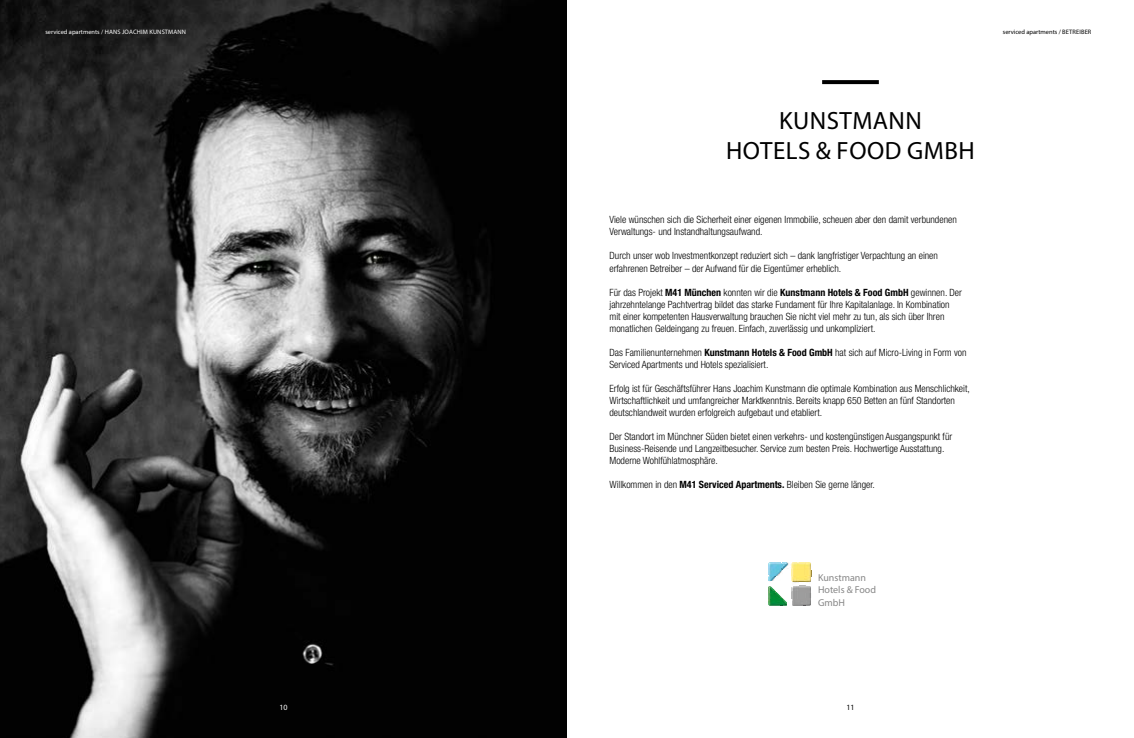
<style>
.page{position:relative;width:1134px;height:738px;background:#fff}
.page>*{position:absolute;margin:0;border:0;box-sizing:border-box;transform-origin:0 0}
.t1{font:25px/30px "Myriad Pro";letter-spacing:.02em;color:#000;text-align:center}
.t2{font:300 condensed 10px/12px "Helvetica Neue LT Std";color:#000}
.t3{font:10px/12.5px "Myriad Pro";color:#878787}
.t4{font:8px "Myriad Pro";color:#fff}
.t5{font:8px "Myriad Pro";color:#000}
.t6{font:6.4px "Myriad Pro";letter-spacing:.01em;color:#fff}
.t7{font:6.4px "Myriad Pro";color:#000}
.s1{font-weight:700}
</style>
<div class="page">
<img style="left:0;top:0;width:567px;height:737px">
<svg style="left:768px;top:562px;width:44px;height:44px"></svg>
<svg style="left:822px;top:80px;width:57px;height:4px"></svg>
<p class="t6" style="left:45px;top:28px;width:142px">serviced apartments / HANS JOACHIM KUNSTMANN</p>
<p class="t7" style="left:1003px;top:28px;width:90px">serviced apartments / BETREIBER</p>
<h1 class="t1" style="left:726px;top:105px;width:250px">KUNSTMANN<br>HOTELS &amp; FOOD GMBH</h1>
<p class="t2" style="left:609px;top:214px;width:349px">Viele wünschen sich die Sicherheit einer eigenen Immobilie, scheuen aber den damit verbundenen<br>Verwaltungs- und Instandhaltungsaufwand.</p>
<p class="t2" style="left:609px;top:250px;width:330px">Durch unser wob Investmentkonzept reduziert sich – dank langfristiger Verpachtung an einen erfahrenen Betreiber – der Aufwand für die Eigentümer erheblich.</p>
<p class="t2" style="left:609px;top:286px;width:354px">Für das Projekt <span class="s1">M41 München</span> konnten wir die <span class="s1">Kunstmann Hotels &amp; Food GmbH</span> gewinnen. Der jahrzehntelange Pachtvertrag bildet das starke Fundament für Ihre Kapitalanlage. In Kombination mit einer kompetenten Hausverwaltung brauchen Sie nicht viel mehr zu tun, als sich über Ihren monatlichen Geldeingang zu freuen. Einfach, zuverlässig und unkompliziert.</p>
<p class="t2" style="left:609px;top:346px;width:359px">Das Familienunternehmen <span class="s1">Kunstmann Hotels &amp; Food GmbH</span> hat sich auf Micro-Living in Form von<br>Serviced Apartments und Hotels spezialisiert.</p>
<p class="t2" style="left:609px;top:382px;width:362px">Erfolg ist für Geschäftsführer Hans Joachim Kunstmann die optimale Kombination aus Menschlichkeit,<br>Wirtschaftlichkeit und umfangreicher Marktkenntnis. Bereits knapp 650 Betten an fünf Standorten deutschlandweit wurden erfolgreich aufgebaut und etabliert.</p>
<p class="t2" style="left:609px;top:430px;width:344px">Der Standort im Münchner Süden bietet einen verkehrs- und kostengünstigen Ausgangspunkt für<br>Business-Reisende und Langzeitbesucher. Service zum besten Preis. Hochwertige Ausstattung.<br>Moderne Wohlfühlatmosphäre.</p>
<p class="t2" style="left:609px;top:478px;width:267px">Willkommen in den <span class="s1">M41 Serviced Apartments.</span> Bleiben Sie gerne länger.</p>
<p class="t3" style="left:818px;top:570px;width:60px">Kunstmann<br>Hotels &amp; Food<br>GmbH</p>
<p class="t4" style="left:279px;top:701px;width:10px">10</p>
<p class="t5" style="left:846px;top:701px;width:10px">11</p>
</div>
